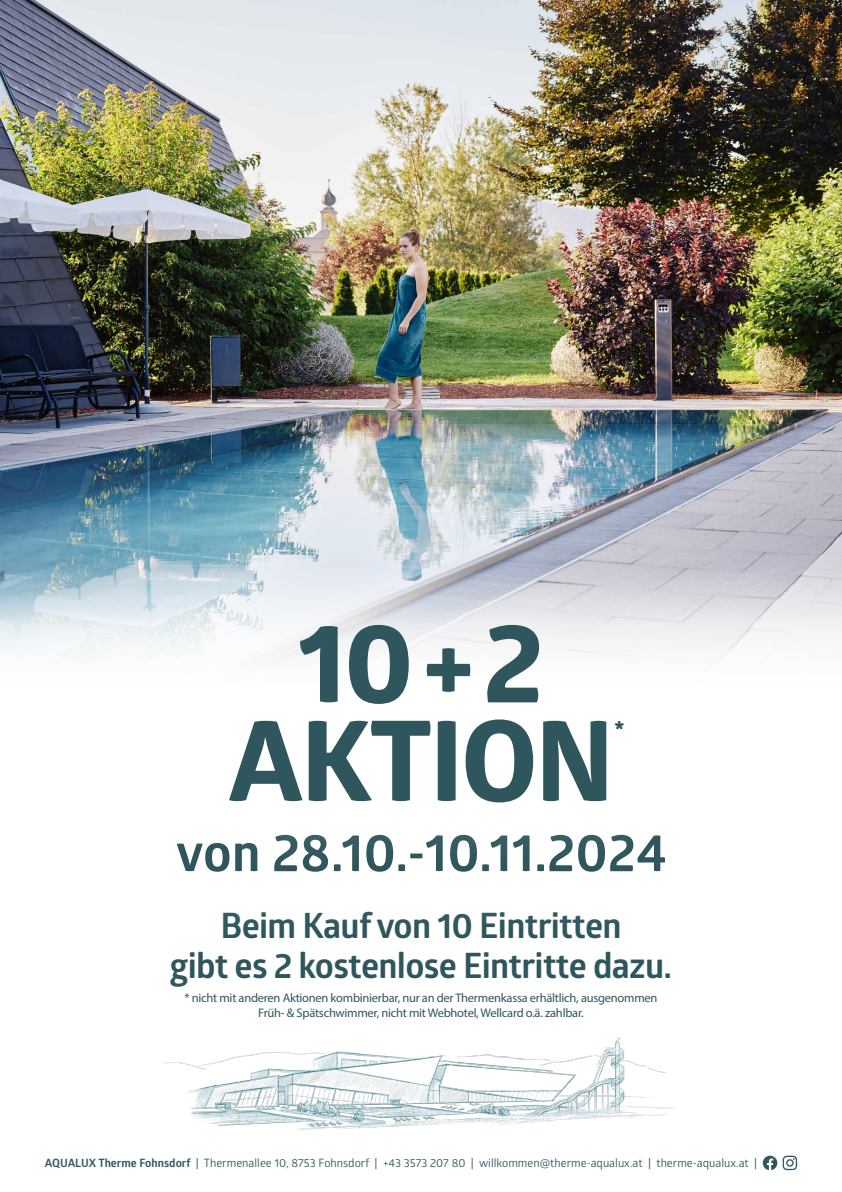
<style>
.page{position:relative;width:842px;height:1192px;background:#fff}
.page>*{position:absolute;margin:0;border:0;box-sizing:border-box;transform-origin:0 0}
.t1{font:700 111.6px/98.8px "Globerx";letter-spacing:-.02em;color:#30565d;text-align:center}
.t2{font:700 52.65px "Glober";color:#30565d}
.t3{font:700 35px/40px "Glober";letter-spacing:-.02em;color:#30565d;text-align:center}
.t4{font:12.5px/15px "Myriad Pro";letter-spacing:-.02em;color:#30565d;text-align:center}
.t5{font:11.5px "Glober";color:#30565d}
.s1{font-weight:700}
</style>
<div class="page">
<img style="left:0;top:0;width:842px;height:411px">
<svg style="left:763px;top:1156px;width:14px;height:14px"></svg>
<svg style="left:783px;top:1155px;width:14px;height:15px"></svg>
<img style="left:0;top:411px;width:842px;height:248px">
<div style="left:166px;top:558px;width:510px;height:312px;background:#fff;opacity:.75"></div>
<img style="left:163px;top:1037px;width:510px;height:94px">
<h1 class="t1" style="left:228px;top:612px;width:387px">10+2<br>AKTION</h1>
<h3 class="t3" style="left:613px;top:713px;width:13px">*</h3>
<h2 class="t2" style="left:176px;top:816px;width:492px">von 28.10.-10.11.2024</h2>
<h3 class="t3" style="left:170px;top:905px;width:504px">Beim Kauf von 10 Eintritten<br>gibt es 2 kostenlose Eintritte dazu.</h3>
<p class="t4" style="left:184px;top:991px;width:474px">* nicht mit anderen Aktionen kombinierbar, nur an der Thermenkassa erhältlich, ausgenommen<br>Früh- &amp; Spätschwimmer, nicht mit Webhotel, Wellcard o.ä. zahlbar.</p>
<p class="t5" style="left:45px;top:1155px;width:714px"><span class="s1">AQUALUX Therme Fohnsdorf</span> | Thermenallee 10, 8753 Fohnsdorf | +43 3573 207 80 | willkommen@therme-aqualux.at | therme-aqualux.at |</p>
</div>
